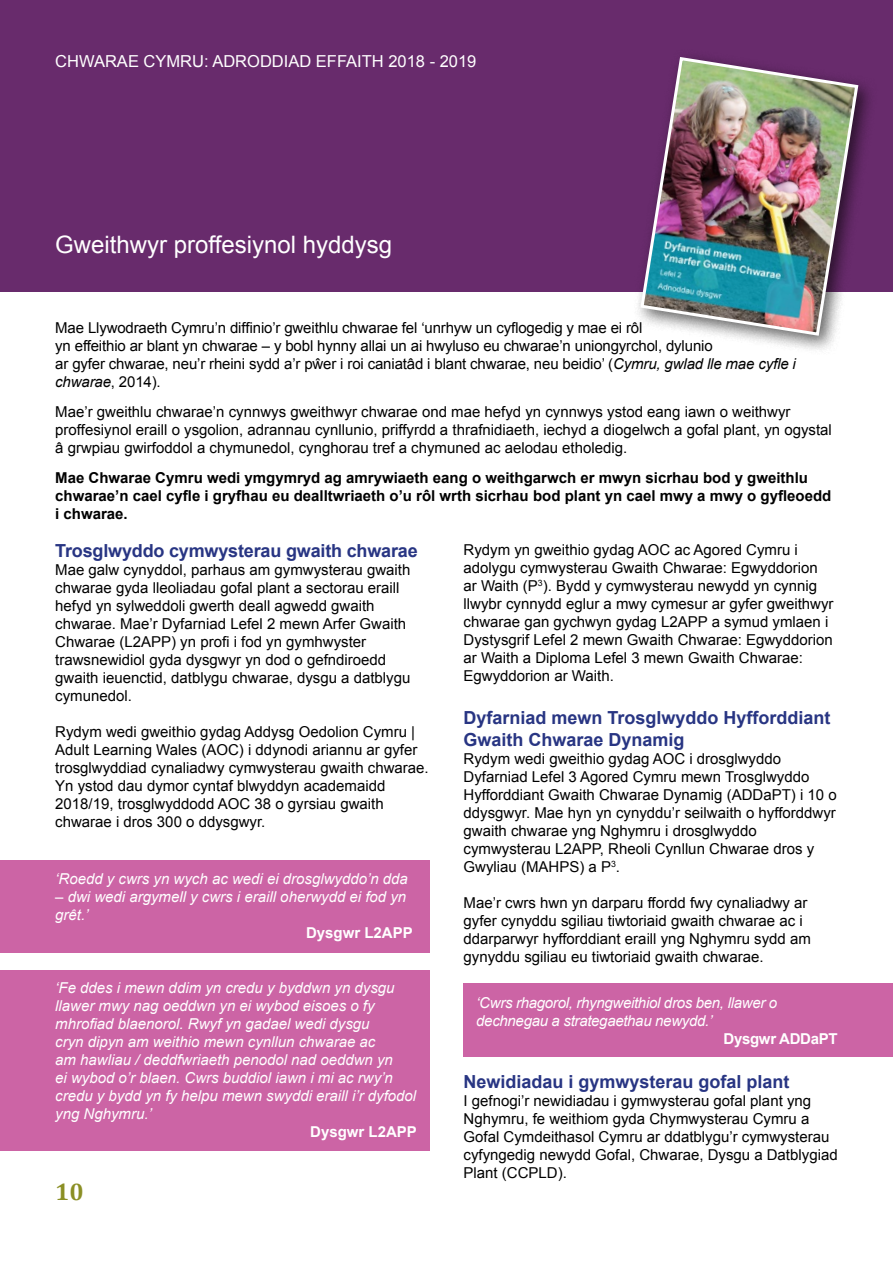
<style>
.page{position:relative;width:893px;height:1263px;background:#fff}
.page>*{position:absolute;margin:0;border:0;box-sizing:border-box;transform-origin:0 0}
.t1{font:24px "Arial";color:#fff}
.t2{font:700 24px "Cambria";color:#8b8f25}
.t3{font:700 18px/21.6px "Arial";color:#283583}
.t4{font:16.5px "Arial";color:#fff}
.t5{font:15px/18px "Arial";color:#000}
.t6{font:italic 15px/18px "Arial";color:#fff}
.t7{font:700 15px/18px "Arial";color:#000}
.t8{font:italic 15px/18px "Arial";letter-spacing:-.02em;color:#fff}
.t9{font:700 15px "Arial";color:#fff}
.t10{font:700 15px "Arial";letter-spacing:-.02em;color:#fff}
.s1{font-style:italic}
</style>
<div class="page">
<div style="left:0;top:0;width:893px;height:291px;background:#682b6c"></div>
<div style="left:633px;top:49px;width:246px;height:307px;background:#000;opacity:.6"></div>
<img style="left:639px;top:55px;width:221px;height:282px">
<div style="left:0;top:970px;width:429px;height:181px;background:#cc64a5"></div>
<div style="left:0;top:860px;width:429px;height:92px;background:#cc64a5"></div>
<div style="left:463px;top:984px;width:430px;height:73px;background:#cc64a5"></div>
<p class="t4" style="left:55px;top:51px;width:423px">CHWARAE CYMRU: ADRODDIAD EFFAITH 2018 - 2019</p>
<h1 class="t1" style="left:55px;top:229px;width:339px">Gweithwyr proffesiynol hyddysg</h1>
<p class="t5" style="left:55px;top:319px;width:742px">Mae Llywodraeth Cymru’n diffinio’r gweithlu chwarae fel ‘unrhyw un cyflogedig y mae ei rôl<br>yn effeithio ar blant yn chwarae – y bobl hynny allai un ai hwyluso eu chwarae’n uniongyrchol, dylunio<br>ar gyfer chwarae, neu’r rheini sydd a’r pŵer i roi caniatâd i blant chwarae, neu beidio’ (<span class="s1">Cymru, gwlad lle mae cyfle i chwarae</span>, 2014).</p>
<p class="t5" style="left:55px;top:403px;width:778px">Mae’r gweithlu chwarae’n cynnwys gweithwyr chwarae ond mae hefyd yn cynnwys ystod eang iawn o weithwyr proffesiynol eraill o ysgolion, adrannau cynllunio, priffyrdd a thrafnidiaeth, iechyd a diogelwch a gofal plant, yn ogystal â grwpiau gwirfoddol a chymunedol, cynghorau tref a chymuned ac aelodau etholedig.</p>
<p class="t7" style="left:55px;top:469px;width:778px">Mae Chwarae Cymru wedi ymgymryd ag amrywiaeth eang o weithgarwch er mwyn sicrhau bod y gweithlu chwarae’n cael cyfle i gryfhau eu dealltwriaeth o’u rôl wrth sicrhau bod plant yn cael mwy a mwy o gyfleoedd i chwarae.</p>
<p class="t3" style="left:55px;top:540px;width:364px">Trosglwyddo cymwysterau gwaith chwarae</p>
<p class="t5" style="left:55px;top:561px;width:357px">Mae galw cynyddol, parhaus am gymwysterau gwaith chwarae gyda lleoliadau gofal plant a sectorau eraill hefyd yn sylweddoli gwerth deall agwedd gwaith chwarae. Mae’r Dyfarniad Lefel 2 mewn Arfer Gwaith Chwarae (L2APP) yn profi i fod yn gymhwyster trawsnewidiol gyda dysgwyr yn dod o gefndiroedd gwaith ieuenctid, datblygu chwarae, dysgu a datblygu cymunedol.</p>
<p class="t5" style="left:55px;top:723px;width:375px">Rydym wedi gweithio gydag Addysg Oedolion Cymru | Adult Learning Wales (AOC) i ddynodi ariannu ar gyfer trosglwyddiad cynaliadwy cymwysterau gwaith chwarae.<br>Yn ystod dau dymor cyntaf blwyddyn academaidd 2018/19, trosglwyddodd AOC 38 o gyrsiau gwaith chwarae i dros 300 o ddysgwyr.</p>
<p class="t5" style="left:463px;top:541px;width:372px">Rydym yn gweithio gydag AOC ac Agored Cymru i adolygu cymwysterau Gwaith Chwarae: Egwyddorion ar Waith (P<sup>3</sup>). Bydd y cymwysterau newydd yn cynnig llwybr cynnydd eglur a mwy cymesur ar gyfer gweithwyr chwarae gan gychwyn gydag L2APP a symud ymlaen i Dystysgrif Lefel 2 mewn Gwaith Chwarae: Egwyddorion ar Waith a Diploma Lefel 3 mewn Gwaith Chwarae:<br>Egwyddorion ar Waith.</p>
<p class="t3" style="left:463px;top:707px;width:369px">Dyfarniad mewn Trosglwyddo Hyfforddiant<br>Gwaith Chwarae Dynamig</p>
<p class="t5" style="left:463px;top:749px;width:375px">Rydym wedi gweithio gydag AOC i drosglwyddo Dyfarniad Lefel 3 Agored Cymru mewn Trosglwyddo Hyfforddiant Gwaith Chwarae Dynamig (ADDaPT) i 10 o ddysgwyr. Mae hyn yn cynyddu’r seilwaith o hyfforddwyr gwaith chwarae yng Nghymru i drosglwyddo cymwysterau L2APP, Rheoli Cynllun Chwarae dros y Gwyliau (MAHPS) a P<sup>3</sup>.</p>
<p class="t5" style="left:463px;top:893px;width:349px">Mae’r cwrs hwn yn darparu ffordd fwy cynaliadwy ar gyfer cynyddu sgiliau tiwtoriaid gwaith chwarae ac i ddarparwyr hyfforddiant eraill yng Nghymru sydd am gynyddu sgiliau eu tiwtoriaid gwaith chwarae.</p>
<p class="t6" style="left:55px;top:869px;width:354px">‘Roedd y cwrs yn wych ac wedi ei drosglwyddo’n dda</p>
<p class="t6" style="left:55px;top:887px;width:352px">– dwi wedi argymell y cwrs i eraill oherwydd ei fod yn grêt.’</p>
<p class="t9" style="left:306px;top:922px;width:108px">Dysgwr L2APP</p>
<p class="t6" style="left:55px;top:979px;width:362px">‘Fe ddes i mewn ddim yn credu y byddwn yn dysgu llawer mwy nag oeddwn yn ei wybod eisoes o fy mhrofiad blaenorol. Rwyf yn gadael wedi dysgu<br>cryn dipyn am weithio mewn cynllun chwarae ac<br>am hawliau / deddfwriaeth penodol nad oeddwn yn<br>ei wybod o’r blaen. Cwrs buddiol iawn i mi ac rwy’n credu y bydd yn fy helpu mewn swyddi eraill i’r dyfodol yng Nghymru.’</p>
<p class="t9" style="left:310px;top:1122px;width:108px">Dysgwr L2APP</p>
<h1 class="t2" style="left:55px;top:1175px;width:30px">10</h1>
<p class="t8" style="left:476px;top:993px;width:302px">‘Cwrs rhagorol, rhyngweithiol dros ben, llawer o dechnegau a strategaethau newydd.’</p>
<p class="t10" style="left:723px;top:1028px;width:116px">Dysgwr ADDaPT</p>
<p class="t3" style="left:463px;top:1072px;width:328px">Newidiadau i gymwysterau gofal plant</p>
<p class="t5" style="left:463px;top:1092px;width:376px">I gefnogi’r newidiadau i gymwysterau gofal plant yng Nghymru, fe weithiom gyda Chymwysterau Cymru a Gofal Cymdeithasol Cymru ar ddatblygu’r cymwysterau cyfyngedig newydd Gofal, Chwarae, Dysgu a Datblygiad Plant (CCPLD).</p>
</div>
